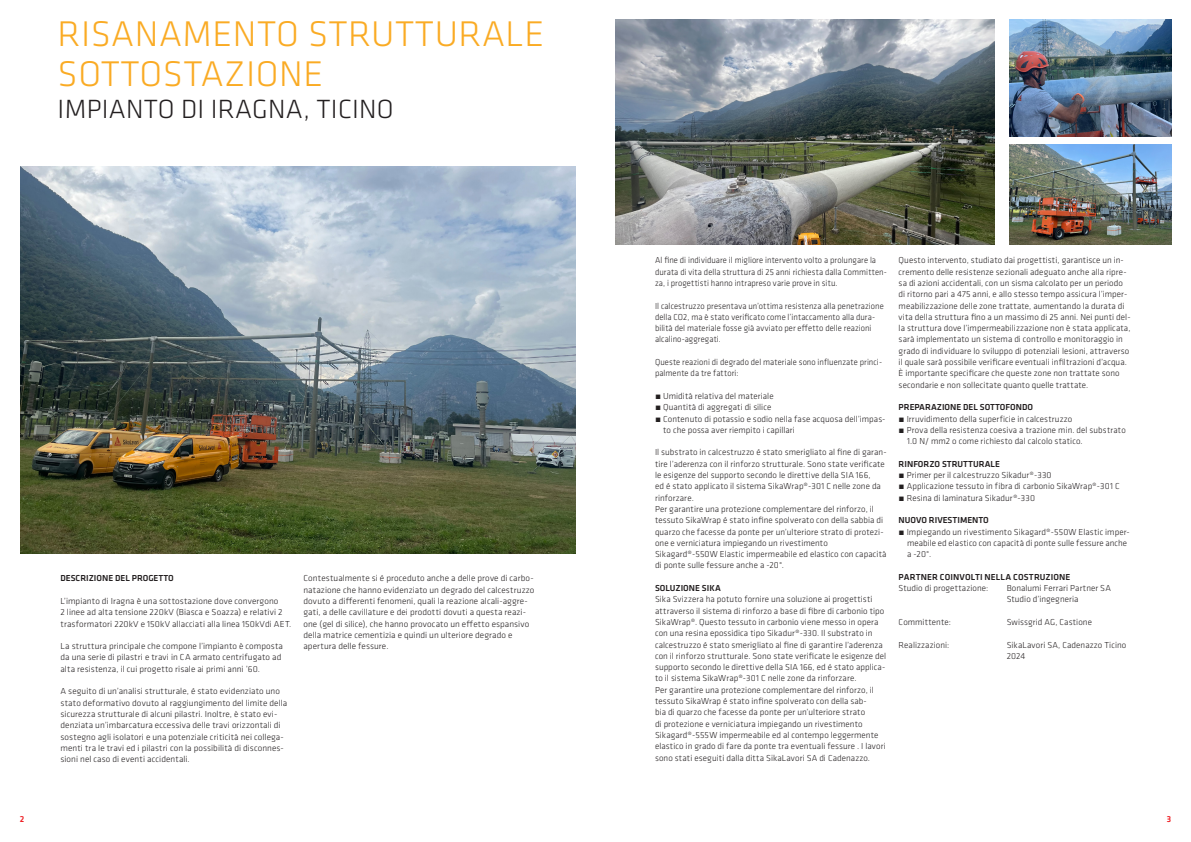
<style>
.page{position:relative;width:1191px;height:842px;background:#fff}
.page>*{position:absolute;margin:0;border:0;box-sizing:border-box;transform-origin:0 0}
.SI_Klavica_BACK_Titel{font:300 37px/40px "Klavika";letter-spacing:.015em;color:#faab24}
.SI_Klavica_BACK_Titel-2{font:300 27.3px "Klavika";letter-spacing:.01em;color:#231f20}
.SI_Klavika_BACK_copy{font:300 9px/11.3px "Klavika";letter-spacing:.005em;color:#231f20}
.SI_Klavica_BACK_HL4{font:300 9px/11.3px "Klavika";letter-spacing:.01em;color:#231f20}
.SI_Klavica_BACK_HL4-2{font:300 9px/11.3px "Klavika";letter-spacing:.01em;color:#231f20;scale:.95 1}
.SI_Klavika_BACK_copy-2{font:500 9px "Klavika";color:#231f20}
.SI_Klavica_BACK_HL4-3{font:500 9px "Klavika";color:#231f20}
.t1{font:500 9px "Klavika";color:#ee1d23}
</style>
<div class="page">
<img style="left:20px;top:166px;width:556px;height:388px">
<img style="left:615px;top:20px;width:379px;height:225px">
<img style="left:1009px;top:20px;width:162px;height:116px">
<img style="left:1009px;top:145px;width:162px;height:100px">
<p class="SI_Klavica_BACK_Titel" style="left:58px;top:14px;width:488px">RISANAMENTO STRUTTURALE<br>SOTTOSTAZIONE</p>
<p class="SI_Klavica_BACK_Titel-2" style="left:58px;top:93px;width:338px">IMPIANTO DI IRAGNA, TICINO</p>
<p class="SI_Klavica_BACK_HL4-3" style="left:60px;top:572px;width:115px">DESCRIZIONE DEL PROGETTO</p>
<p class="SI_Klavica_BACK_HL4" style="left:60px;top:595px;width:232px">L’impianto di Iragna è una sottostazione dove convergono<br>2 linee ad alta tensione 220kV (Biasca e Soazza) e relativi 2 trasformatori 220kV e 150kV allacciati alla linea 150kVdi AET.</p>
<p class="SI_Klavica_BACK_HL4" style="left:60px;top:640px;width:224px">La struttura principale che compone l’impianto è composta da una serie di pilastri e travi in CA armato centrifugato ad alta resistenza, il cui progetto risale ai primi anni ’60.</p>
<p class="SI_Klavica_BACK_HL4" style="left:60px;top:686px;width:228px">A seguito di un’analisi strutturale, é stato evidenziato uno stato deformativo dovuto al raggiungimento del limite della sicurezza strutturale di alcuni pilastri. Inoltre, è stato evi&shy;denziata un’imbarcatura eccessiva delle travi orizzontali di sostegno agli isolatori e una potenziale criticità nei collega&shy;menti tra le travi ed i pilastri con la possibilità di disconnes&shy;sioni nel caso di eventi accidentali.</p>
<p class="SI_Klavica_BACK_HL4" style="left:303px;top:573px;width:232px">Contestualmente si é proceduto anche a delle prove di carbo&shy;natazione che hanno evidenziato un degrado del calcestruzzo dovuto a differenti fenomeni, quali la reazione alcali-aggre&shy;gati, a delle cavillature e dei prodotti dovuti a questa reazi&shy;one (gel di silice), che hanno provocato un effetto espansivo della matrice cementizia e quindi un ulteriore degrado e apertura delle fessure.</p>
<p class="SI_Klavica_BACK_HL4-2" style="left:655px;top:255px;width:245px">Al fine di individuare il migliore intervento volto a prolungare la durata di vita della struttura di 25 anni richiesta dalla Committen&shy;za, i progettisti hanno intrapreso varie prove in situ.</p>
<p class="SI_Klavica_BACK_HL4-2" style="left:655px;top:300px;width:242px">Il calcestruzzo presentava un’ottima resistenza alla penetrazione della CO2, ma è stato verificato come l’intaccamento alla dura&shy;bilità del materiale fosse già avviato per effetto delle reazioni alcalino-aggregati.</p>
<p class="SI_Klavica_BACK_HL4-2" style="left:655px;top:356px;width:240px">Queste reazioni di degrado del materiale sono influenzate princi&shy;palmente da tre fattori:</p>
<p class="SI_Klavika_BACK_copy" style="left:655px;top:390px;width:120px">• Umidità relativa del materiale</p>
<p class="SI_Klavika_BACK_copy" style="left:655px;top:401px;width:118px">• Quantità di aggregati di silice</p>
<p class="SI_Klavika_BACK_copy" style="left:663px;top:413px;width:224px;text-indent:-8px">• Contenuto di potassio e sodio nella fase acquosa dell’impas&shy;to che possa aver riempito i capillari</p>
<p class="SI_Klavika_BACK_copy" style="left:655px;top:447px;width:233px">Il substrato in calcestruzzo é stato smerigliato al fine di garan&shy;tire l’aderenza con il rinforzo strutturale. Sono state verificate le esigenze del supporto secondo le direttive della SIA 166,<br>ed é stato applicato il sistema SikaWrap®-301 C nelle zone da rinforzare.</p>
<p class="SI_Klavika_BACK_copy" style="left:655px;top:503px;width:233px">Per garantire una protezione complementare del rinforzo, il tessuto SikaWrap é stato infine spolverato con della sabbia di quarzo che facesse da ponte per un’ulteriore strato di protezi&shy;one e verniciatura impiegando un rivestimento Sikagard®-550W Elastic impermeabile ed elastico con capacità di ponte sulle fessure anche a -20°.</p>
<p class="SI_Klavika_BACK_copy-2" style="left:655px;top:582px;width:67px">SOLUZIONE SIKA</p>
<p class="SI_Klavika_BACK_copy" style="left:655px;top:594px;width:233px">Sika Svizzera ha potuto fornire una soluzione ai progettisti attraverso il sistema di rinforzo a base di fibre di carbonio tipo SikaWrap®. Questo tessuto in carbonio viene messo in opera con una resina epossidica tipo Sikadur®-330. Il substrato in calcestruzzo é stato smerigliato al fine di garantire l’aderenza con il rinforzo strutturale. Sono state verificate le esigenze del supporto secondo le direttive della SIA 166, ed é stato applica&shy;to il sistema SikaWrap®-301 C nelle zone da rinforzare.</p>
<p class="SI_Klavika_BACK_copy" style="left:655px;top:684px;width:232px">Per garantire una protezione complementare del rinforzo, il tessuto SikaWrap é stato infine spolverato con della sab-<br>bia di quarzo che facesse da ponte per un’ulteriore strato<br>di protezione e verniciatura impiegando un rivestimento Sikagard®-555W impermeabile ed al contempo leggermente elastico in grado di fare da ponte tra eventuali fessure . I lavori sono stati eseguiti dalla ditta SikaLavori SA di Cadenazzo.</p>
<p class="SI_Klavika_BACK_copy" style="left:898px;top:255px;width:233px">Questo intervento, studiato dai progettisti, garantisce un in&shy;cremento delle resistenze sezionali adeguato anche alla ripre&shy;sa di azioni accidentali, con un sisma calcolato per un periodo di ritorno pari a 475 anni, e allo stesso tempo assicura l’imper&shy;meabilizzazione delle zone trattate, aumentando la durata di vita della struttura fino a un massimo di 25 anni. Nei punti del&shy;la struttura dove l’impermeabilizzazione non è stata applicata, sarà implementato un sistema di controllo e monitoraggio in grado di individuare lo sviluppo di potenziali lesioni, attraverso il quale sarà possibile verificare eventuali infiltrazioni d’acqua.<br>È importante specificare che queste zone non trattate sono secondarie e non sollecitate quanto quelle trattate.</p>
<p class="SI_Klavika_BACK_copy-2" style="left:898px;top:401px;width:136px">PREPARAZIONE DEL SOTTOFONDO</p>
<p class="SI_Klavika_BACK_copy" style="left:898px;top:413px;width:175px">• Irruvidimento della superficie in calcestruzzo</p>
<p class="SI_Klavika_BACK_copy" style="left:907px;top:424px;width:220px;text-indent:-9px">• Prova della resistenza coesiva a trazione min. del substrato<br>1.0 N/ mm2 o come richiesto dal calcolo statico.</p>
<p class="SI_Klavika_BACK_copy-2" style="left:898px;top:458px;width:103px">RINFORZO STRUTTURALE</p>
<p class="SI_Klavika_BACK_copy" style="left:898px;top:469px;width:154px">• Primer per il calcestruzzo Sikadur®-330</p>
<p class="SI_Klavika_BACK_copy" style="left:898px;top:481px;width:222px">• Applicazione tessuto in fibra di carbonio SikaWrap®-301 C</p>
<p class="SI_Klavika_BACK_copy" style="left:898px;top:492px;width:138px">• Resina di laminatura Sikadur®-330</p>
<p class="SI_Klavika_BACK_copy-2" style="left:898px;top:514px;width:92px">NUOVO RIVESTIMENTO</p>
<p class="SI_Klavika_BACK_copy" style="left:907px;top:526px;width:224px;text-indent:-9px">• Impiegando un rivestimento Sikagard®-550W Elastic imper&shy;meabile ed elastico con capacità di ponte sulle fessure anche a -20°.</p>
<p class="SI_Klavika_BACK_copy-2" style="left:898px;top:571px;width:173px">PARTNER COINVOLTI NELLA COSTRUZIONE</p>
<p class="SI_Klavika_BACK_copy" style="left:898px;top:582px;width:91px">Studio di progettazione:</p>
<p class="SI_Klavika_BACK_copy" style="left:1006px;top:582px;width:106px">Bonalumi Ferrari Partner SA<br>Studio d’ingegneria</p>
<p class="SI_Klavika_BACK_copy" style="left:898px;top:616px;width:54px">Committente:</p>
<p class="SI_Klavika_BACK_copy" style="left:1006px;top:616px;width:87px">Swissgrid AG, Castione</p>
<p class="SI_Klavika_BACK_copy" style="left:898px;top:639px;width:52px">Realizzazioni:</p>
<p class="SI_Klavika_BACK_copy" style="left:1006px;top:639px;width:121px">SikaLavori SA, Cadenazzo Ticino<br>2024</p>
<p class="t1" style="left:20px;top:813px;width:6px">2</p>
<p class="t1" style="left:1166px;top:813px;width:6px">3</p>
</div>
